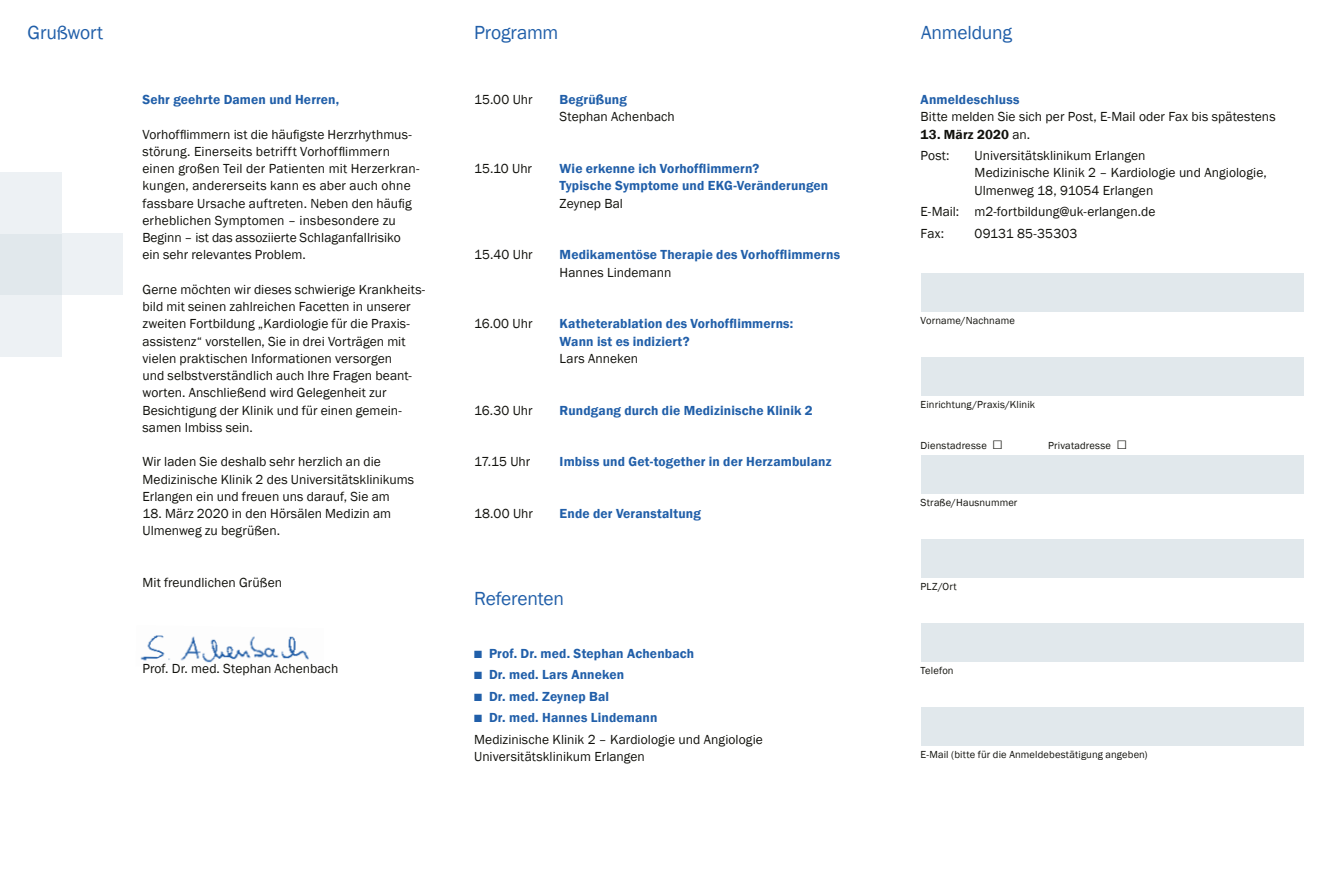
<style>
.page{position:relative;width:1331px;height:893px;background:#fff}
.page>*{position:absolute;margin:0;border:0;box-sizing:border-box;transform-origin:0 0}
.t1{font:19.5px "Franklin Gothic";letter-spacing:-.01em;color:#215fa9}
.t2{font:13.5px/17.2px "Franklin Gothic";letter-spacing:.005em;color:#12120d}
.t3{font:600 13.5px/17.2px "Franklin Gothic";letter-spacing:.01em;color:#215fa9}
.t4{font:600 13.5px/21.5px "Franklin Gothic";letter-spacing:.01em;color:#12120d}
.t5{font:10.5px "Franklin Gothic";letter-spacing:.015em;color:#12120d}
.s1{color:#215fa9}
.s2{font-weight:600;color:#215fa9}
.s3{font-weight:400}
.s4{font-size:18px}
</style>
<div class="page">
<div style="left:62px;top:233px;width:61px;height:62px;background:#edf1f4"></div>
<div style="left:0;top:233px;width:62px;height:62px;background:#e1e8ec"></div>
<div style="left:0;top:172px;width:62px;height:61px;background:#edf1f4"></div>
<div style="left:0;top:295px;width:62px;height:62px;background:#edf1f4"></div>
<img style="left:140px;top:635px;width:169px;height:28px">
<div style="left:921px;top:273px;width:382px;height:38px;background:#e1e8ec"></div>
<div style="left:921px;top:357px;width:382px;height:38px;background:#e1e8ec"></div>
<div style="left:921px;top:455px;width:382px;height:38px;background:#e1e8ec"></div>
<div style="left:921px;top:539px;width:382px;height:38px;background:#e1e8ec"></div>
<div style="left:921px;top:623px;width:382px;height:38px;background:#e1e8ec"></div>
<div style="left:921px;top:707px;width:382px;height:38px;background:#e1e8ec"></div>
<h1 class="t1" style="left:28px;top:21px;width:77px">Grußwort</h1>
<p class="t3" style="left:142px;top:91px;width:198px">Sehr geehrte Damen und Herren,</p>
<p class="t2" style="left:142px;top:126px;width:279px">Vorhofflimmern ist die häufigste Herzrhythmus&shy;störung. Einerseits betrifft Vorhofflimmern einen großen Teil der Patienten mit Herzerkran&shy;kungen, andererseits kann es aber auch ohne fassbare Ursache auftreten. Neben den häufig erheblichen Symptomen – insbesondere zu Beginn – ist das assoziierte Schlaganfallrisiko ein sehr relevantes Problem.</p>
<p class="t2" style="left:142px;top:281px;width:284px">Gerne möchten wir dieses schwierige Krankheits&shy;bild mit seinen zahlreichen Facetten in unserer zweiten Fortbildung „Kardiologie für die Praxis&shy;assistenz“ vorstellen, Sie in drei Vorträgen mit vielen praktischen Informationen versorgen<br>und selbstverständlich auch Ihre Fragen beant&shy;worten. Anschließend wird Gelegenheit zur Besichtigung der Klinik und für einen gemein&shy;samen Imbiss sein.</p>
<p class="t2" style="left:142px;top:454px;width:273px">Wir laden Sie deshalb sehr herzlich an die<br>Medizinische Klinik 2 des Universitätsklinikums<br>Erlangen ein und freuen uns darauf, Sie am</p>
<p class="t2" style="left:142px;top:505px;width:250px">18. März 2020 in den Hörsälen Medizin am<br>Ulmenweg zu begrüßen.</p>
<p class="t2" style="left:142px;top:574px;width:141px">Mit freundlichen Grüßen</p>
<p class="t2" style="left:142px;top:661px;width:197px">Prof. Dr. med. Stephan Achenbach</p>
<h1 class="t1" style="left:474px;top:21px;width:86px">Programm</h1>
<p class="t2" style="left:474px;top:91px;width:60px">15.00 Uhr</p>
<p class="t3" style="left:560px;top:91px;width:69px">Begrüßung</p>
<p class="t2" style="left:560px;top:108px;width:117px">Stephan Achenbach</p>
<p class="t2" style="left:474px;top:160px;width:59px">15.10 Uhr</p>
<p class="t3" style="left:560px;top:160px;width:270px">Wie erkenne ich Vorhofflimmern?<br>Typische Symptome und EKG-Veränderungen</p>
<p class="t2" style="left:560px;top:195px;width:65px">Zeynep Bal</p>
<p class="t2" style="left:474px;top:246px;width:60px">15.40 Uhr</p>
<p class="t3" style="left:560px;top:246px;width:282px">Medikamentöse Therapie des Vorhofflimmerns</p>
<p class="t2" style="left:560px;top:264px;width:113px">Hannes Lindemann</p>
<p class="t2" style="left:474px;top:315px;width:60px">16.00 Uhr</p>
<p class="t3" style="left:560px;top:315px;width:235px">Katheterablation des Vorhofflimmerns:<br>Wann ist es indiziert?</p>
<p class="t2" style="left:560px;top:350px;width:80px">Lars Anneken</p>
<p class="t2" style="left:474px;top:402px;width:60px">16.30 Uhr</p>
<p class="t3" style="left:560px;top:402px;width:255px">Rundgang durch die Medizinische Klinik 2</p>
<p class="t2" style="left:474px;top:453px;width:58px">17.15 Uhr</p>
<p class="t3" style="left:560px;top:453px;width:273px">Imbiss und Get-together in der Herzambulanz</p>
<p class="t2" style="left:474px;top:505px;width:60px">18.00 Uhr</p>
<p class="t3" style="left:560px;top:505px;width:143px">Ende der Veranstaltung</p>
<h1 class="t1" style="left:474px;top:586px;width:92px">Referenten</h1>
<p class="t3" style="left:474px;top:645px;width:222px">■ Prof. Dr. med. Stephan Achenbach</p>
<p class="t3" style="left:474px;top:666px;width:152px">■ Dr. med. Lars Anneken</p>
<p class="t3" style="left:474px;top:688px;width:136px">■ Dr. med. Zeynep Bal</p>
<p class="t2" style="left:474px;top:707px;width:290px;line-height:21.5px"><span class="s1">■</span> <span class="s2">Dr. med. Hannes Lindemann<br></span>Medizinische Klinik 2 – Kardiologie und Angiologie</p>
<p class="t2" style="left:474px;top:748px;width:172px">Universitätsklinikum Erlangen</p>
<h1 class="t1" style="left:921px;top:21px;width:92px">Anmeldung</h1>
<p class="t3" style="left:921px;top:91px;width:100px">Anmeldeschluss</p>
<p class="t2" style="left:921px;top:108px;width:357px">Bitte melden Sie sich per Post, E-Mail oder Fax bis spätestens</p>
<p class="t4" style="left:921px;top:124px;width:111px">13. März 2020 <span class="s3">an.<br>Post:</span></p>
<p class="t2" style="left:975px;top:147px;width:294px">Universitätsklinikum Erlangen<br>Medizinische Klinik 2 – Kardiologie und Angiologie,<br>Ulmenweg 18, 91054 Erlangen</p>
<p class="t2" style="left:921px;top:201px;width:236px;line-height:21.5px">E-Mail: m2-fortbildung@uk-erlangen.de<br>Fax:</p>
<p class="t2" style="left:975px;top:225px;width:104px">09131 85-35303</p>
<p class="t5" style="left:921px;top:314px;width:96px">Vorname/Nachname</p>
<p class="t5" style="left:921px;top:398px;width:116px">Einrichtung/Praxis/Klinik</p>
<p class="t5" style="left:921px;top:439px;width:84px">Dienstadresse <span class="s4">□</span></p>
<p class="t5" style="left:1048px;top:439px;width:81px">Privatadresse <span class="s4">□</span></p>
<p class="t5" style="left:921px;top:496px;width:98px">Straße/Hausnummer</p>
<p class="t5" style="left:921px;top:580px;width:38px">PLZ/Ort</p>
<p class="t5" style="left:921px;top:664px;width:34px">Telefon</p>
<p class="t5" style="left:921px;top:748px;width:229px">E-Mail (bitte für die Anmeldebestätigung angeben)</p>
</div>
